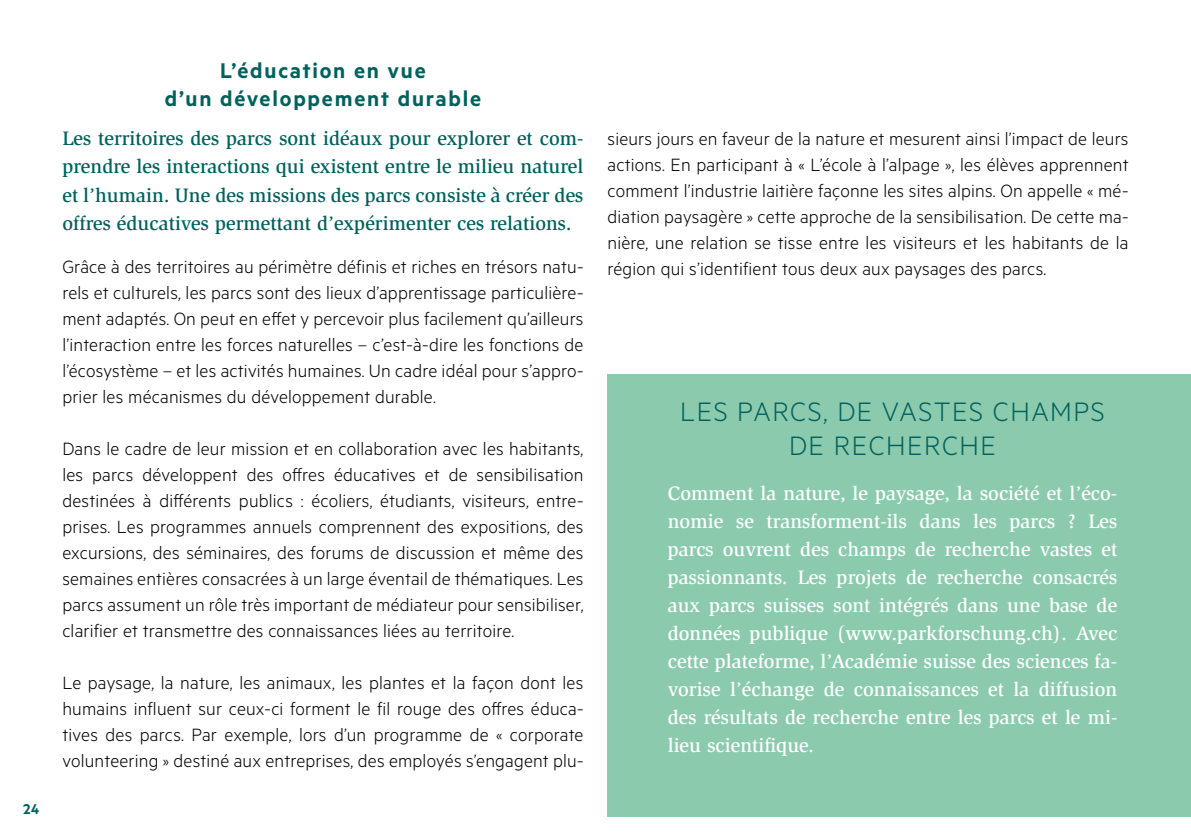
<style>
.page{position:relative;width:1191px;height:840px;background:#fff}
.page>*{position:absolute;margin:0;border:0;box-sizing:border-box;transform-origin:0 0}
.t1{font:300 30px/34px "Metric";letter-spacing:.05em;color:#00615c;text-align:center}
.t2{font:600 24px/28px "Metric";letter-spacing:.075em;color:#00615c;text-align:center}
.t3{font:300 20px/26px "Metric";letter-spacing:.01em;color:#000;text-align:justify}
.t4{font:500 20px/28px "Slimbach Std";color:#fff;text-align:justify}
.t5{font:500 20px/28px "Slimbach Std";color:#00615c;text-align:justify}
.t6{font:600 16px "Metric";color:#00615c}
</style>
<div class="page">
<div style="left:607px;top:374px;width:584px;height:442px;background:#8ccaae"></div>
<p class="t6" style="left:23px;top:799px;width:17px">24</p>
<p class="t2" style="left:165px;top:56px;width:318px">L’éducation en vue<br>d’un développement durable</p>
<p class="t5" style="left:62px;top:124px;width:522px">Les territoires des parcs sont idéaux pour explorer et com&shy;prendre les interactions qui existent entre le milieu naturel et l’humain. Une des missions des parcs consiste à créer des offres éducatives permettant d’expérimenter ces relations.</p>
<p class="t3" style="left:62px;top:252px;width:522px">Grâce à des territoires au périmètre définis et riches en trésors natu&shy;rels et culturels, les parcs sont des lieux d’apprentissage particulière&shy;ment adaptés. On peut en effet y percevoir plus facilement qu’ailleurs l’interaction entre les forces naturelles – c’est-à-dire les fonctions de l’écosystème – et les activités humaines. Un cadre idéal pour s’appro&shy;prier les mécanismes du développement durable.</p>
<p class="t3" style="left:62px;top:434px;width:522px">Dans le cadre de leur mission et en collaboration avec les habitants, les parcs développent des offres éducatives et de sensibilisation destinées à différents publics : écoliers, étudiants, visiteurs, entre&shy;prises. Les programmes annuels comprennent des expositions, des excursions, des séminaires, des forums de discussion et même des semaines entières consacrées à un large éventail de thématiques. Les parcs assument un rôle très important de médiateur pour sensibiliser, clarifier et transmettre des connaissances liées au territoire.</p>
<p class="t3" style="left:62px;top:668px;width:523px">Le paysage, la nature, les animaux, les plantes et la façon dont les humains influent sur ceux-ci forment le fil rouge des offres éduca&shy;tives des parcs. Par exemple, lors d’un programme de « corporate volunteering » destiné aux entreprises, des employés s’engagent plu-</p>
<p class="t3" style="left:607px;top:125px;width:522px">sieurs jours en faveur de la nature et mesurent ainsi l’impact de leurs actions. En participant à « L’école à l’alpage », les élèves apprennent comment l’industrie laitière façonne les sites alpins. On appelle « mé&shy;diation paysagère » cette approche de la sensibilisation. De cette ma&shy;nière, une relation se tisse entre les visiteurs et les habitants de la région qui s’identifient tous deux aux paysages des parcs.</p>
<h1 class="t1" style="left:680px;top:393px;width:426px">LES PARCS, DE VASTES CHAMPS<br>DE RECHERCHE</h1>
<p class="t4" style="left:668px;top:479px;width:451px">Comment la nature, le paysage, la société et l’éco&shy;nomie se transforment-ils dans les parcs ? Les parcs ouvrent des champs de recherche vastes et passionnants. Les projets de recherche consacrés aux parcs suisses sont intégrés dans une base de données publique (www.parkforschung.ch). Avec cette plateforme, l’Académie suisse des sciences fa&shy;vorise l’échange de connaissances et la diffusion des résultats de recherche entre les parcs et le mi&shy;lieu scientifique.</p>
</div>
